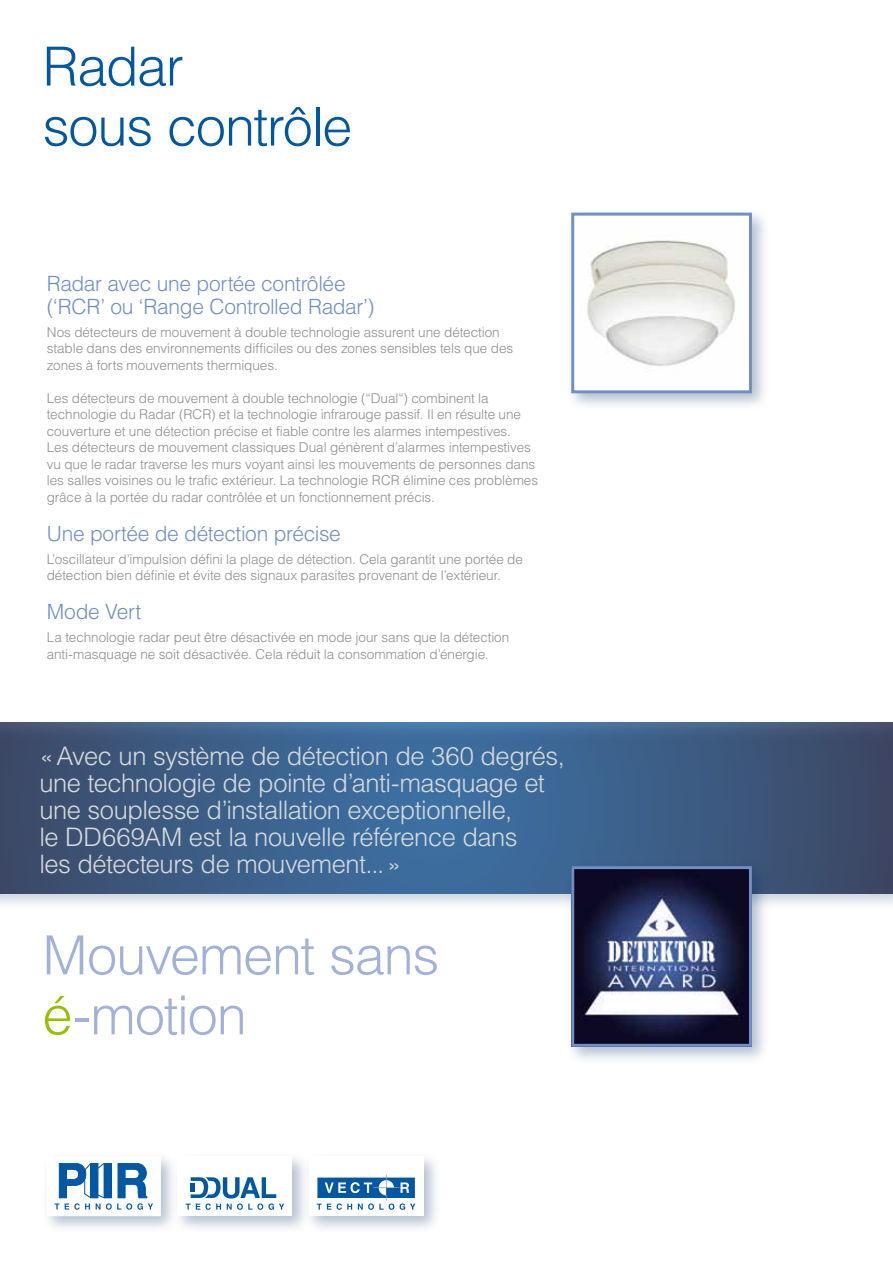
<style>
.page{position:relative;width:893px;height:1263px;background:#fff}
.page>*{position:absolute;margin:0;border:0;box-sizing:border-box;transform-origin:0 0}
.t1{font:300 54px/60px "Helvetica LT Std";letter-spacing:-.02em;color:#a1b1d9}
.t2{font:300 54px/60px "Helvetica LT Std";letter-spacing:-.025em;color:#0057a3}
.t3{font:300 25.5px/27px "Helvetica LT Std";letter-spacing:-.02em;color:#d8dbdc}
.t4{font:300 21px/22.5px "Helvetica LT Std";letter-spacing:-.015em;color:#728ec6}
.t5{font:300 13.5px/16.5px "Helvetica LT Std";letter-spacing:-.005em;color:#8d8c90}
.s1{color:#98c000}
</style>
<div class="page">
<div style="left:0;top:717px;width:893px;height:193px;background:#002a5e;opacity:.3"></div>
<svg style="left:0;top:723px;width:893px;height:170px;background:#3c5d86"></svg>
<div style="left:565px;top:207px;width:204px;height:204px;background:#002a5e;opacity:.3"></div>
<div style="left:573px;top:214px;width:177px;height:178px;background:#fff"></div>
<img style="left:587px;top:240px;width:148px;height:127px">
<div style="left:571px;top:213px;width:181px;height:180px;border:3px solid #728ec6"></div>
<div style="left:565px;top:860px;width:204px;height:204px;background:#002a5e;opacity:.3"></div>
<img style="left:575px;top:870px;width:173px;height:173px">
<div style="left:571px;top:866px;width:181px;height:181px;border:3px solid #728ec6"></div>
<div style="left:303px;top:1151px;width:137px;height:82px;background:#002a5e;opacity:.3"></div>
<div style="left:309px;top:1157px;width:114px;height:59px;background:#fff"></div>
<svg style="left:317px;top:1175px;width:98px;height:35px"></svg>
<div style="left:172px;top:1151px;width:137px;height:82px;background:#002a5e;opacity:.3"></div>
<div style="left:178px;top:1157px;width:114px;height:59px;background:#fff"></div>
<svg style="left:186px;top:1177px;width:98px;height:33px"></svg>
<div style="left:41px;top:1151px;width:137px;height:82px;background:#002a5e;opacity:.3"></div>
<div style="left:48px;top:1158px;width:111px;height:57px;background:#fff"></div>
<svg style="left:55px;top:1163px;width:98px;height:47px"></svg>
<h1 class="t2" style="left:43px;top:36px;width:311px">Radar<br>sous contrôle</h1>
<h3 class="t4" style="left:47px;top:273px;width:329px">Radar avec une portée contrôlée (‘RCR’ ou ‘Range Controlled Radar’)</h3>
<p class="t5" style="left:47px;top:324px;width:468px">Nos détecteurs de mouvement à double technologie assurent une détection stable dans des environnements difficiles ou des zones sensibles tels que des zones à forts mouvements thermiques.</p>
<p class="t5" style="left:47px;top:390px;width:493px">Les détecteurs de mouvement à double technologie (“Dual“) combinent la technologie du Radar (RCR) et la technologie infrarouge passif. Il en résulte une couverture et une détection précise et fiable contre les alarmes intempestives.<br>Les détecteurs de mouvement classiques Dual génèrent d’alarmes intempestives vu que le radar traverse les murs voyant ainsi les mouvements de personnes dans les salles voisines ou le trafic extérieur. La technologie RCR élimine ces problèmes grâce à la portée du radar contrôlée et un fonctionnement précis.</p>
<h3 class="t4" style="left:47px;top:522px;width:296px">Une portée de détection précise</h3>
<p class="t5" style="left:47px;top:551px;width:478px">L’oscillateur d’impulsion défini la plage de détection. Cela garantit une portée de détection bien définie et évite des signaux parasites provenant de l’extérieur.</p>
<h3 class="t4" style="left:47px;top:600px;width:96px">Mode Vert</h3>
<p class="t5" style="left:47px;top:629px;width:464px">La technologie radar peut être désactivée en mode jour sans que la détection anti‑masquage ne soit désactivée. Cela réduit la consommation d’énergie.</p>
<h2 class="t3" style="left:39px;top:743px;width:527px">«Avec un système de détection de 360 degrés, une technologie de pointe d’anti-masquage et une souplesse d’installation exceptionnelle,<br>le DD669AM est la nouvelle référence dans<br>les détecteurs de mouvement...»</h2>
<h1 class="t1" style="left:43px;top:925px;width:398px">Mouvement sans <span class="s1">é</span>-motion</h1>
</div>
